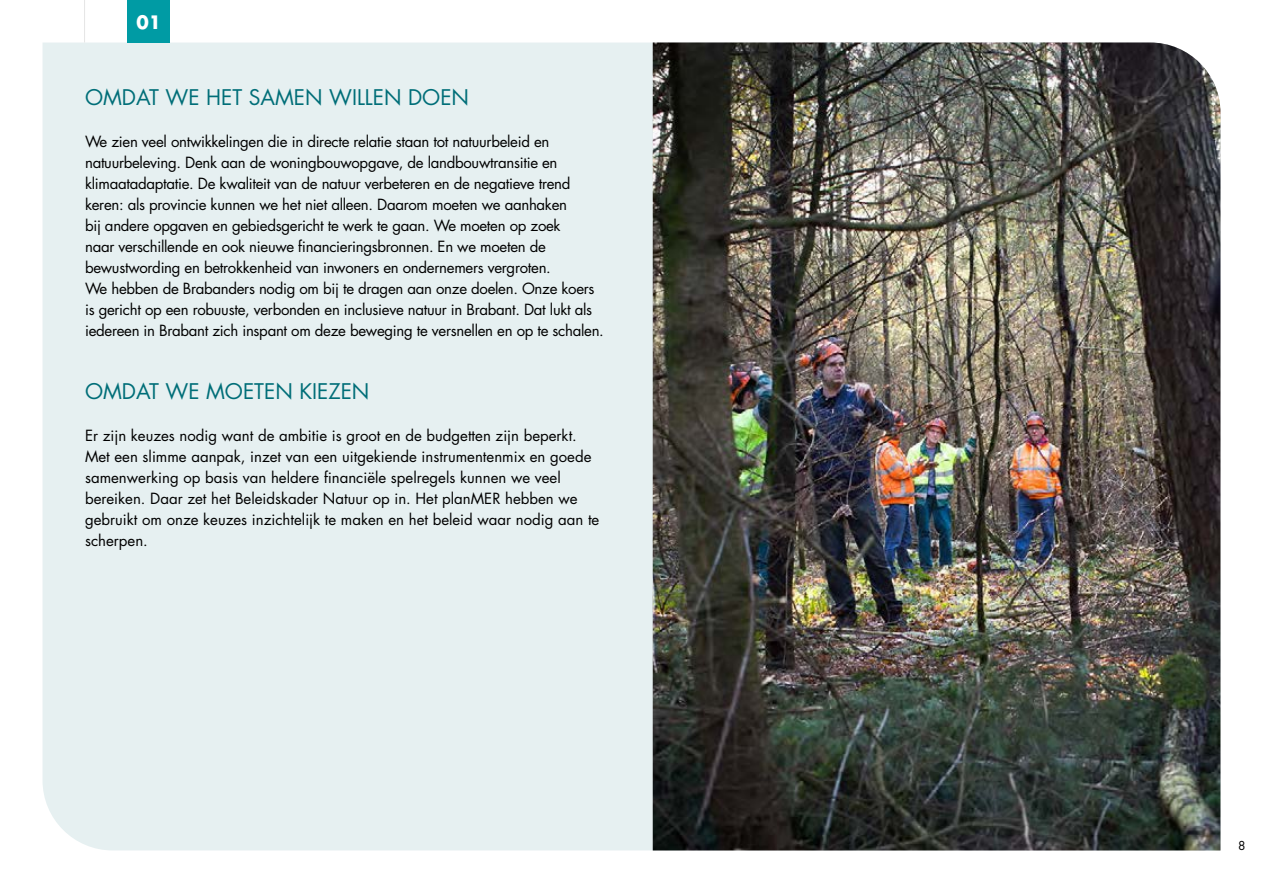
<style>
.page{position:relative;width:1263px;height:893px;background:#fff}
.page>*{position:absolute;margin:0;border:0;box-sizing:border-box;transform-origin:0 0}
.t1{font:21px "Futura Std";color:#006e78}
.t2{font:700 18px "Futura Std";color:#fff}
.t3{font:15px/21px "Futura Std";letter-spacing:-.02em;color:#000}
.t4{font:15px/21px "Futura Std";color:#000}
.t5{font:12px "Futura Std";color:#000}
</style>
<div class="page">
<div style="left:43px;top:43px;width:610px;height:807px;background:#e6f0f1"></div>
<hr style="left:84px;top:0;width:1px;height:43px;background:#e6e6e6">
<div style="left:128px;top:0;width:42px;height:43px;background:#009ba4"></div>
<img style="left:653px;top:43px;width:567px;height:807px">
<p class="t2" style="left:136px;top:10px;width:26px">01</p>
<h1 class="t1" style="left:85px;top:84px;width:386px">OMDAT WE HET SAMEN WILLEN DOEN</h1>
<p class="t3" style="left:85px;top:131px;width:520px">We zien veel ontwikkelingen die in directe relatie staan tot natuurbeleid en natuurbeleving. Denk aan de woningbouwopgave, de landbouwtransitie en klimaatadaptatie. De kwaliteit van de natuur verbeteren en de negatieve trend keren: als provincie kunnen we het niet alleen. Daarom moeten we aanhaken<br>bij andere opgaven en gebiedsgericht te werk te gaan. We moeten op zoek<br>naar verschillende en ook nieuwe financieringsbronnen. En we moeten de bewustwording en betrokkenheid van inwoners en ondernemers vergroten.<br>We hebben de Brabanders nodig om bij te dragen aan onze doelen. Onze koers is gericht op een robuuste, verbonden en inclusieve natuur in Brabant. Dat lukt als iedereen in Brabant zich inspant om deze beweging te versnellen en op te schalen.</p>
<h1 class="t1" style="left:85px;top:378px;width:286px">OMDAT WE MOETEN KIEZEN</h1>
<p class="t4" style="left:85px;top:425px;width:516px">Er zijn keuzes nodig want de ambitie is groot en de budgetten zijn beperkt.<br>Met een slimme aanpak, inzet van een uitgekiende instrumentenmix en goede samenwerking op basis van heldere financiële spelregels kunnen we veel bereiken. Daar zet het Beleidskader Natuur op in. Het planMER hebben we gebruikt om onze keuzes inzichtelijk te maken en het beleid waar nodig aan te scherpen.</p>
<p class="t5" style="left:1238px;top:838px;width:9px">8</p>
</div>
